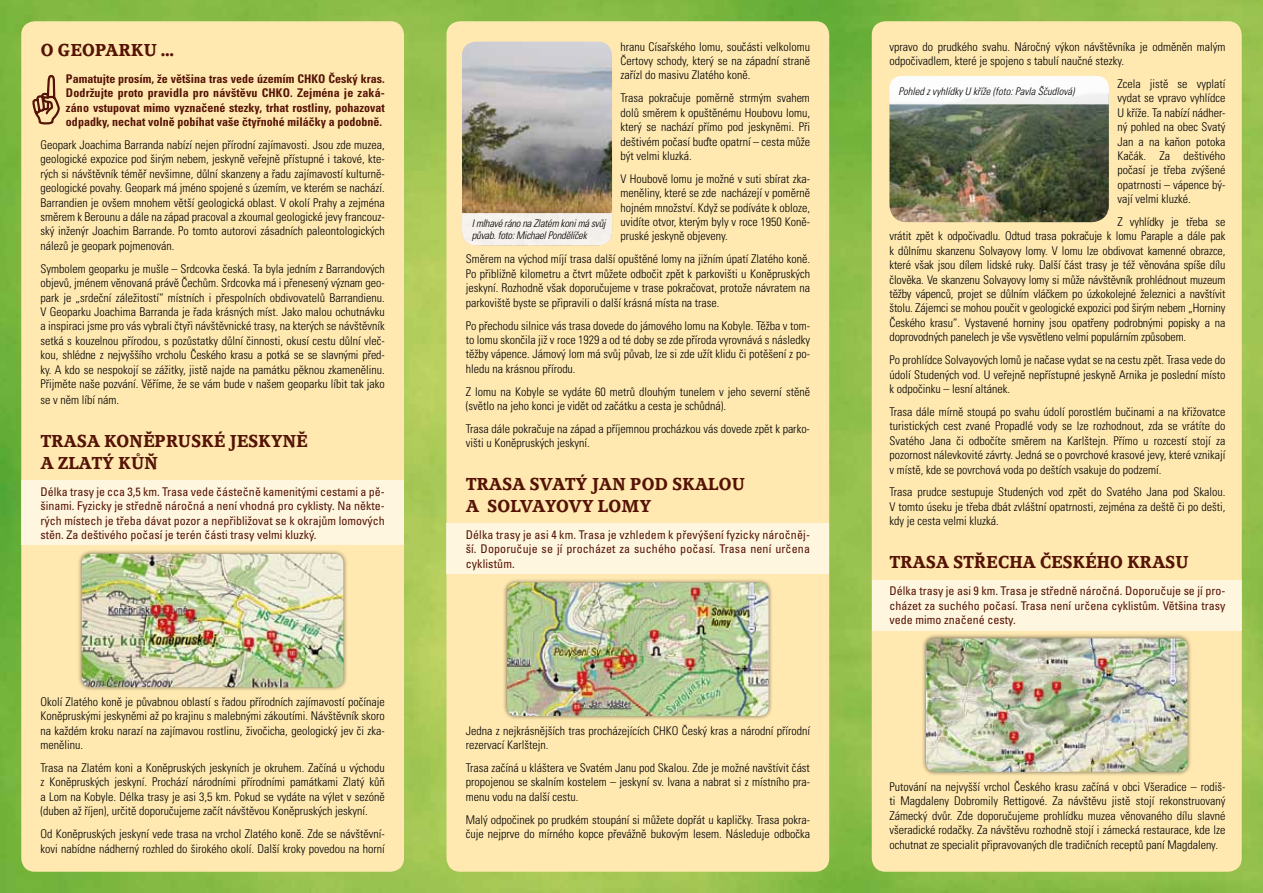
<style>
.page{position:relative;width:1263px;height:893px;background:#fff}
.page>*{position:absolute;margin:0;border:0;box-sizing:border-box;transform-origin:0 0}
.t1{font:700 18px/21.6px "Accolade TCE";letter-spacing:-.02em;color:#551305}
.t2{font:300 condensed 12px/14.4px "Univers CE";color:#000;text-align:justify}
.t3{font:condensed 12px/14.4px "Univers CE";color:#551305;text-align:justify}
.t4{font:700 condensed 12px/14.4px "Univers CE";color:#551305;text-align:justify}
.t5{font:italic 300 condensed 10.5px/12.6px "Univers CE";letter-spacing:-.02em;color:#000}
.t6{font:italic 300 condensed 10.5px "Univers CE";color:#000}
</style>
<div class="page">
<img style="left:0;top:0;width:1263px;height:893px">
<div style="left:21px;top:21px;width:383px;height:851px;background:#ffe9b1;border-radius:14px"></div>
<div style="left:446px;top:21px;width:383px;height:851px;background:#ffe9b1;border-radius:14px"></div>
<div style="left:872px;top:21px;width:370px;height:851px;background:#ffe9b1;border-radius:14px"></div>
<img style="left:462px;top:42px;width:150px;height:171px">
<div style="left:462px;top:213px;width:150px;height:32px;background:#f5f1ec"></div>
<div style="left:502px;top:578px;width:271px;height:142px;background:#000;opacity:.5"></div>
<img style="left:507px;top:583px;width:262px;height:133px">
<img style="left:889px;top:104px;width:220px;height:118px">
<svg style="left:889px;top:76px;width:220px;height:28px;background:#f9f9f8"></svg>
<div style="left:921px;top:634px;width:271px;height:142px;background:#000;opacity:.5"></div>
<img style="left:926px;top:638px;width:261px;height:134px">
<div style="left:21px;top:480px;width:383px;height:65px;background:#fff6df"></div>
<div style="left:446px;top:523px;width:383px;height:51px;background:#fff6df"></div>
<div style="left:872px;top:580px;width:370px;height:50px;background:#fff6df"></div>
<svg style="left:32px;top:74px;width:28px;height:50px"></svg>
<div style="left:77px;top:549px;width:271px;height:143px;background:#000;opacity:.5"></div>
<img style="left:82px;top:554px;width:261px;height:133px">
<h1 class="t1" style="left:40px;top:39px;width:135px">O GEOPARKU ...</h1>
<p class="t4" style="left:66px;top:72px;width:320px">Pamatujte prosím, že většina tras vede územím CHKO Český kras.<br>Dodržujte proto pravidla pro návštěvu CHKO. Zejména je zaká&shy;záno vstupovat mimo vyznačené stezky, trhat rostliny, pohazovat odpadky, nechat volně pobíhat vaše čtyřnohé miláčky a podobně.</p>
<p class="t2" style="left:40px;top:138px;width:346px">Geopark Joachima Barranda nabízí nejen přírodní zajímavosti. Jsou zde muzea, geologické expozice pod širým nebem, jeskyně veřejně přístupné i takové, kte&shy;rých si návštěvník téměř nevšimne, důlní skanzeny a řadu zajímavostí kulturně&shy;geologické povahy. Geopark má jméno spojené s územím, ve kterém se nachází.<br>Barrandien je ovšem mnohem větší geologická oblast. V okolí Prahy a zejména směrem k Berounu a dále na západ pracoval a zkoumal geologické jevy francouz&shy;ský inženýr Joachim Barrande. Po tomto autorovi zásadních paleontologických nálezů je geopark pojmenován.</p>
<p class="t2" style="left:40px;top:262px;width:346px">Symbolem geoparku je mušle – Srdcovka česká. Ta byla jedním z Barrandových objevů, jménem věnovaná právě Čechům. Srdcovka má i přenesený význam geo&shy;park je „srdeční záležitostí“ místních i přespolních obdivovatelů Barrandienu.<br>V Geoparku Joachima Barranda je řada krásných míst. Jako malou ochutnávku a inspiraci jsme pro vás vybrali čtyři návštěvnické trasy, na kterých se návštěvník setká s kouzelnou přírodou, s pozůstatky důlní činnosti, okusí cestu důlní vleč&shy;kou, shlédne z nejvyššího vrcholu Českého krasu a potká se se slavnými před&shy;ky. A kdo se nespokojí se zážitky, jistě najde na památku pěknou zkamenělinu.<br>Přijměte naše pozvání. Věříme, že se vám bude v našem geoparku líbit tak jako</p>
<p class="t2" style="left:40px;top:393px;width:80px">se v něm líbí nám.</p>
<h1 class="t1" style="left:40px;top:430px;width:269px">TRASA KONĚPRUSKÉ JESKYNĚ<br>A ZLATÝ KŮŇ</h1>
<p class="t3" style="left:40px;top:485px;width:346px">Délka trasy je cca 3,5 km. Trasa vede částečně kamenitými cestami a pě&shy;šinami. Fyzicky je středně náročná a není vhodná pro cyklisty. Na někte&shy;rých místech je třeba dávat pozor a nepřibližovat se k okrajům lomových stěn. Za deštivého počasí je terén části trasy velmi kluzký.</p>
<p class="t2" style="left:40px;top:695px;width:346px">Okolí Zlatého koně je půvabnou oblastí s řadou přírodních zajímavostí počínaje Koněpruskými jeskyněmi až po krajinu s malebnými zákoutími. Návštěvník skoro na každém kroku narazí na zajímavou rostlinu, živočicha, geologický jev či zka&shy;menělinu.</p>
<p class="t2" style="left:40px;top:761px;width:346px">Trasa na Zlatém koni a Koněpruských jeskyních je okruhem. Začíná u východu z Koněpruských jeskyní. Prochází národními přírodními památkami Zlatý kůň a Lom na Kobyle. Délka trasy je asi 3,5 km. Pokud se vydáte na výlet v sezóně (duben až říjen), určitě doporučujeme začít návštěvou Koněpruských jeskyní.</p>
<p class="t2" style="left:40px;top:827px;width:346px">Od Koněpruských jeskyní vede trasa na vrchol Zlatého koně. Zde se návštěvní&shy;kovi nabídne nádherný rozhled do širokého okolí. Další kroky povedou na horní</p>
<p class="t2" style="left:620px;top:39px;width:191px">hranu Císařského lomu, součásti velkolomu Čertovy schody, který se na západní straně zařízl do masivu Zlatého koně.</p>
<p class="t2" style="left:620px;top:91px;width:191px">Trasa pokračuje poměrně strmým svahem dolů směrem k opuštěnému Houbovu lomu, který se nachází přímo pod jeskyněmi. Při deštivém počasí buďte opatrní – cesta může být velmi kluzká.</p>
<p class="t2" style="left:620px;top:172px;width:191px">V Houbově lomu je možné v suti sbírat zka&shy;meněliny, které se zde nacházejí v poměrně hojném množství. Když se podíváte k obloze, uvidíte otvor, kterým byly v roce 1950 Koně&shy;pruské jeskyně objeveny.</p>
<p class="t2" style="left:466px;top:252px;width:346px">Směrem na východ míjí trasa další opuštěné lomy na jižním úpatí Zlatého koně.<br>Po přibližně kilometru a čtvrt můžete odbočit zpět k parkovišti u Koněpruských jeskyní. Rozhodně však doporučujeme v trase pokračovat, protože návratem na parkoviště byste se připravili o další krásná místa na trase.</p>
<p class="t2" style="left:466px;top:318px;width:346px">Po přechodu silnice vás trasa dovede do jámového lomu na Kobyle. Těžba v tom&shy;to lomu skončila již v roce 1929 a od té doby se zde příroda vyrovnává s následky těžby vápence. Jámový lom má svůj půvab, lze si zde užít klidu či potěšení z po&shy;hledu na krásnou přírodu.</p>
<p class="t2" style="left:466px;top:384px;width:346px">Z lomu na Kobyle se vydáte 60 metrů dlouhým tunelem v jeho severní stěně (světlo na jeho konci je vidět od začátku a cesta je schůdná).</p>
<p class="t2" style="left:466px;top:422px;width:346px">Trasa dále pokračuje na západ a příjemnou procházkou vás dovede zpět k parko&shy;višti u Koněpruských jeskyní.</p>
<h1 class="t1" style="left:466px;top:473px;width:281px">TRASA SVATÝ JAN POD SKALOU<br>A SOLVAYOVY LOMY</h1>
<p class="t3" style="left:466px;top:528px;width:346px">Délka trasy je asi 4 km. Trasa je vzhledem k převýšení fyzicky náročněj&shy;ší. Doporučuje se jí procházet za suchého počasí. Trasa není určena cyklistům.</p>
<p class="t5" style="left:472px;top:217px;width:135px">I mlhavé ráno na Zlatém koni má svůj půvab. foto: Michael Pondělíček</p>
<p class="t2" style="left:466px;top:723px;width:346px">Jedna z nejkrásnějších tras procházejících CHKO Český kras a národní přírodní rezervací Karlštejn.</p>
<p class="t2" style="left:466px;top:761px;width:346px">Trasa začíná u kláštera ve Svatém Janu pod Skalou. Zde je možné navštívit část propojenou se skalním kostelem – jeskyní sv. Ivana a nabrat si z místního pra&shy;menu vodu na další cestu.</p>
<p class="t2" style="left:466px;top:812px;width:346px">Malý odpočinek po prudkém stoupání si můžete dopřát u kapličky. Trasa pokra&shy;čuje nejprve do mírného kopce převážně bukovým lesem. Následuje odbočka</p>
<p class="t2" style="left:889px;top:39px;width:337px">vpravo do prudkého svahu. Náročný výkon návštěvníka je odměněn malým odpočivadlem, které je spojeno s tabulí naučné stezky.</p>
<p class="t2" style="left:1117px;top:77px;width:110px">Zcela jistě se vyplatí vydat se vpravo vyhlídce U kříže. Ta nabízí nádher&shy;ný pohled na obec Svatý Jan a na kaňon potoka Kačák. Za deštivého počasí je třeba zvýšené opatrnosti – vápence bý&shy;vají velmi kluzké.</p>
<p class="t2" style="left:889px;top:215px;width:337px;text-indent:228px">Z vyhlídky je třeba se vrátit zpět k odpočivadlu. Odtud trasa pokračuje k lomu Paraple a dále pak k důlnímu skanzenu Solvayovy lomy. V lomu lze obdivovat kamenné obrazce, které však jsou dílem lidské ruky. Další část trasy je též věnována spíše dílu člověka. Ve skanzenu Solvayovy lomy si může návštěvník prohlédnout muzeum těžby vápenců, projet se důlním vláčkem po úzkokolejné železnici a navštívit štolu. Zájemci se mohou poučit v geologické expozici pod širým nebem „Horniny Českého krasu“. Vystavené horniny jsou opatřeny podrobnými popisky a na doprovodných panelech je vše vysvětleno velmi populárním způsobem.</p>
<p class="t2" style="left:889px;top:353px;width:337px">Po prohlídce Solvayových lomů je načase vydat se na cestu zpět. Trasa vede do údolí Studených vod. U veřejně nepřístupné jeskyně Arnika je poslední místo k odpočinku – lesní altánek.</p>
<p class="t2" style="left:889px;top:405px;width:337px">Trasa dále mírně stoupá po svahu údolí porostlém bučinami a na křižovatce turistických cest zvané Propadlé vody se lze rozhodnout, zda se vrátíte do Svatého Jana či odbočíte směrem na Karlštejn. Přímo u rozcestí stojí za pozornost nálevkovité závrty. Jedná se o povrchové krasové jevy, které vznikají v místě, kde se povrchová voda po deštích vsakuje do podzemí.</p>
<p class="t2" style="left:889px;top:485px;width:337px">Trasa prudce sestupuje Studených vod zpět do Svatého Jana pod Skalou.<br>V tomto úseku je třeba dbát zvláštní opatrnosti, zejména za deště či po dešti, kdy je cesta velmi kluzká.</p>
<h1 class="t1" style="left:889px;top:551px;width:301px">TRASA STŘECHA ČESKÉHO KRASU</h1>
<p class="t3" style="left:889px;top:584px;width:337px">Délka trasy je asi 9 km. Trasa je středně náročná. Doporučuje se jí pro&shy;cházet za suchého počasí. Trasa není určena cyklistům. Většina trasy vede mimo značené cesty.</p>
<p class="t6" style="left:898px;top:85px;width:178px">Pohled z vyhlídky U kříže (foto: Pavla Ščudlová)</p>
<p class="t2" style="left:889px;top:780px;width:337px">Putování na nejvyšší vrchol Českého krasu začíná v obci Všeradice – rodiš&shy;ti Magdaleny Dobromily Rettigové. Za návštěvu jistě stojí rekonstruovaný Zámecký dvůr. Zde doporučujeme prohlídku muzea věnovaného dílu slavné všeradické rodačky. Za návštěvu rozhodně stojí i zámecká restaurace, kde lze ochutnat ze specialit připravovaných dle tradičních receptů paní Magdaleny.</p>
</div>
